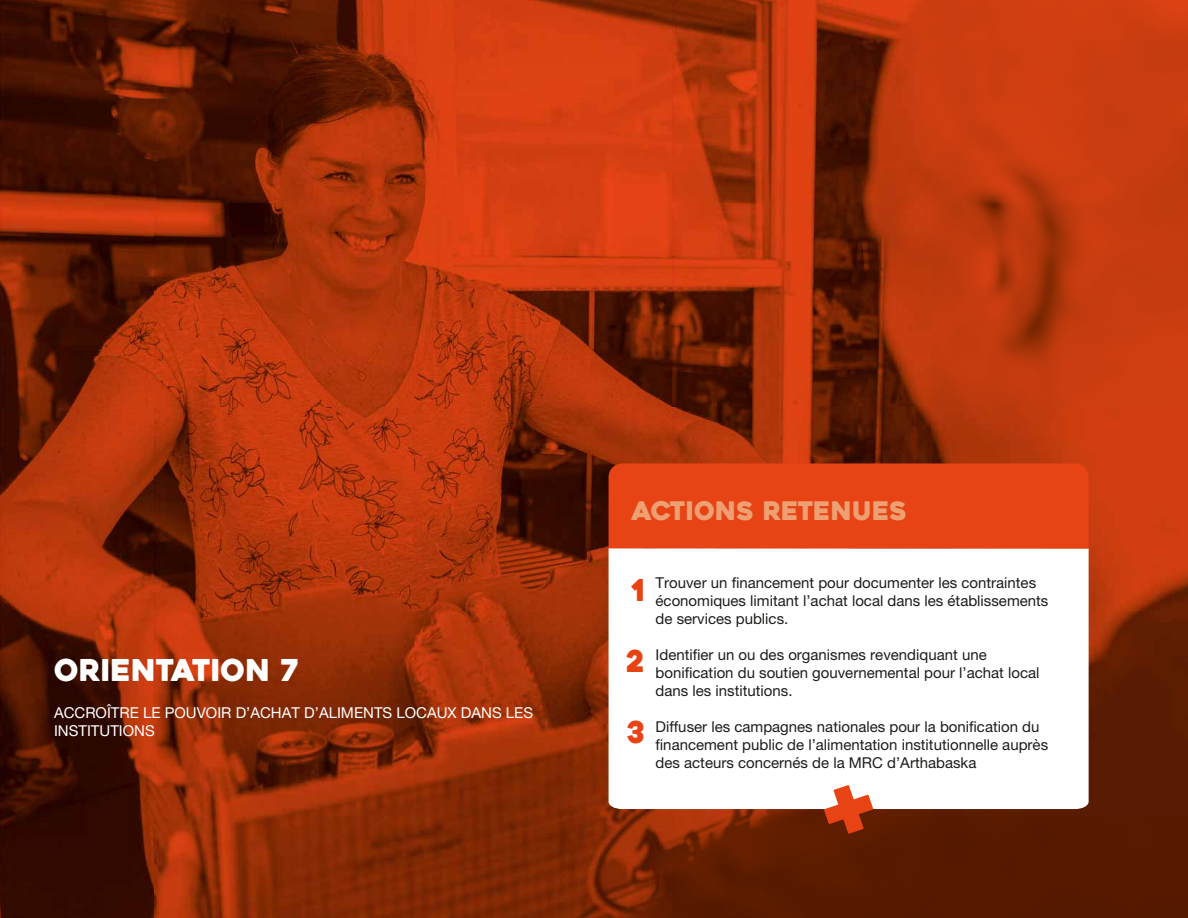
<style>
.page{position:relative;width:1188px;height:918px;background:#fff}
.page>*{position:absolute;margin:0;border:0;box-sizing:border-box;transform-origin:0 0}
.t1{font:30px "Heavitas";color:#fff}
.t2{font:30px "Heavitas";color:#e74315}
.t3{font:25.5px "Heavitas";color:#eea073}
.t4{font:15px/18px "Helvetica Neue LT Pro";color:#1d1d1b}
.t5{font:15px/18px "Helvetica Neue LT Pro";color:#fff}
</style>
<div class="page">
<img style="left:0;top:0;width:1188px;height:918px">
<svg style="left:609px;top:549px;width:480px;height:260px"></svg>
<div style="left:609px;top:463px;width:480px;height:86px;background:#e74315"></div>
<svg style="left:824px;top:785px;width:49px;height:49px"></svg>
<h1 class="t1" style="left:54px;top:651px;width:246px">ORIENTATION 7</h1>
<p class="t5" style="left:54px;top:704px;width:481px">ACCROÎTRE LE POUVOIR D’ACHAT D’ALIMENTS LOCAUX DANS LES<br>INSTITUTIONS</p>
<h2 class="t3" style="left:632px;top:495px;width:277px">ACTIONS RETENUES</h2>
<h1 class="t2" style="left:632px;top:572px;width:15px">1</h1>
<h1 class="t2" style="left:626px;top:642px;width:21px">2</h1>
<h1 class="t2" style="left:627px;top:714px;width:19px">3</h1>
<p class="t4" style="left:656px;top:574px;width:394px">Trouver un financement pour documenter les contraintes économiques limitant l’achat local dans les établissements de services publics.</p>
<p class="t4" style="left:656px;top:646px;width:385px">Identifier un ou des organismes revendiquant une bonification du soutien gouvernemental pour l’achat local dans les institutions.</p>
<p class="t4" style="left:656px;top:718px;width:394px">Diffuser les campagnes nationales pour la bonification du financement public de l’alimentation institutionnelle auprès des acteurs concernés de la MRC d’Arthabaska</p>
</div>
